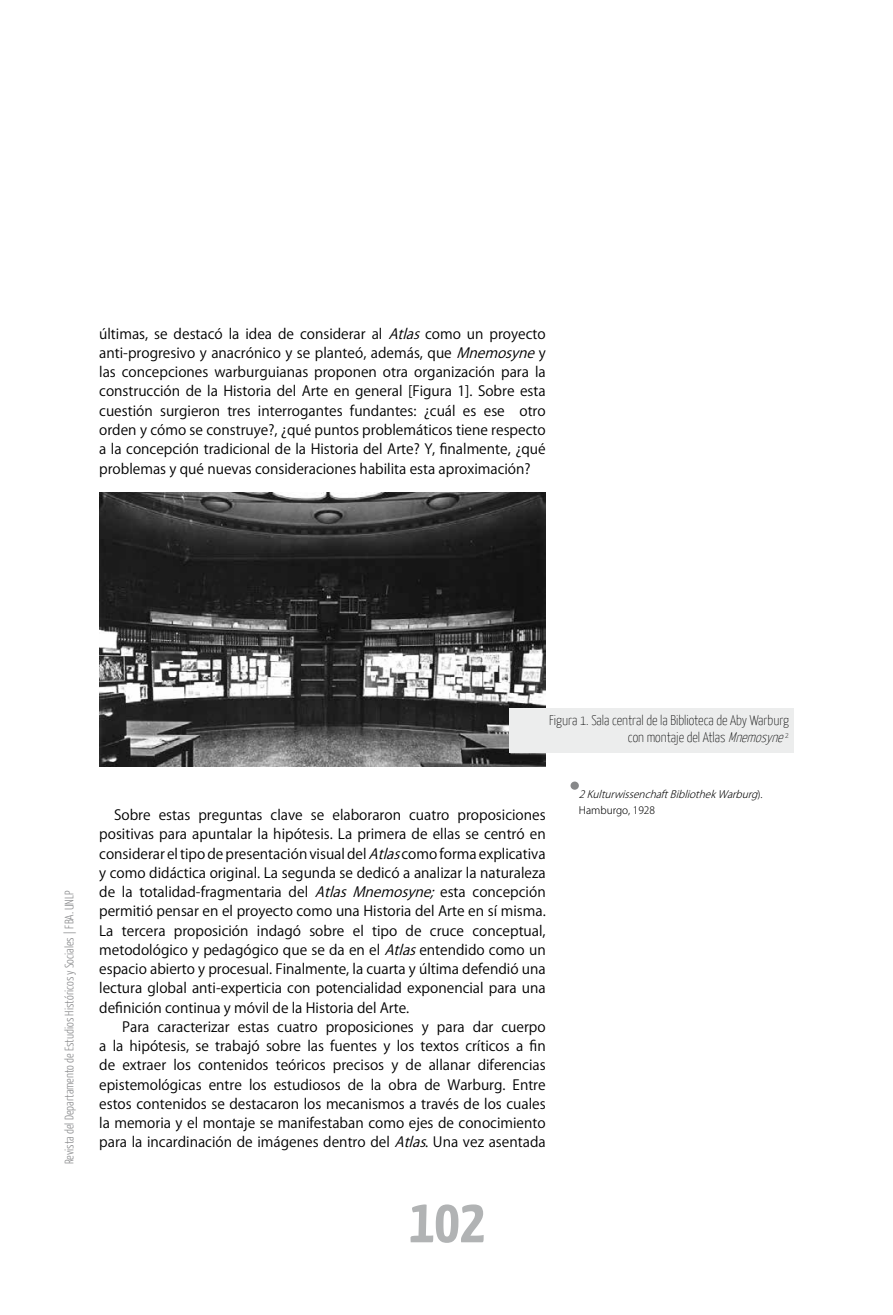
<style>
.page{position:relative;width:893px;height:1315px;background:#fff}
.page>*{position:absolute;margin:0;border:0;box-sizing:border-box;transform-origin:0 0}
.t1{font:700 63px "Yanone Kaffeesatz";color:#b1b3b4}
.t2{font:14px/19.2px "Koz Go Pr 6 N";color:#000;text-align:justify}
.t3{font:100 14px/16.8px "Yanone Kaffeesatz";color:#000;text-align:right}
.t4{font:300 12.25px "Yanone Kaffeesatz";color:#87888a}
.t5{font:italic 300 10.15px/15.8px "Koz Go Pr 6 N";color:#000}
.s1{font-style:italic}
.s2{font-style:normal}
</style>
<div class="page">
<div style="left:570px;top:781px;width:9px;height:8px;background:#87888a;border-radius:50%"></div>
<img style="left:99px;top:492px;width:446px;height:274px">
<div style="left:509px;top:708px;width:285px;height:44px;background:#eceded"></div>
<p class="t2" style="left:99px;top:324px;width:448px">últimas, se destacó la idea de considerar al <span class="s1">Atlas</span>como un proyecto anti-progresivo y anacrónico y se planteó, además, que <span class="s1">Mnemosyne</span>y las concepciones warburguianas proponen otra organización para la construcción de la Historia del Arte en general [Figura 1]. Sobre esta cuestión surgieron tres interrogantes fundantes: ¿cuál es ese otro orden y cómo se construye?, ¿qué puntos problemáticos tiene respecto a la concepción tradicional de la Historia del Arte? Y, finalmente, ¿qué problemas y qué nuevas consideraciones habilita esta aproximación?</p>
<p class="t4" style="left:62px;top:1164px;width:276px;rotate:-90deg">Revista del Departamento de Estudios Históricos y Sociales | FBA. UNLP</p>
<p class="t3" style="left:549px;top:712px;width:241px">Figura 1. Sala central de la Biblioteca de Aby Warburg con montaje del Atlas <span class="s1">Mnemosyne</span><sup>2</sup></p>
<p class="t2" style="left:99px;top:805px;width:448px;text-indent:15px">Sobre estas preguntas clave se elaboraron cuatro proposiciones positivas para apuntalar la hipótesis. La primera de ellas se centró en considerar el tipo de presentación visual del <span class="s1">Atlas</span>como forma explicativa y como didáctica original. La segunda se dedicó a analizar la naturaleza de la totalidad-fragmentaria del <span class="s1">AtlasMnemosyne;</span>esta concepción permitió pensar en el proyecto como una Historia del Arte en sí misma.<br>La tercera proposición indagó sobre el tipo de cruce conceptual, metodológico y pedagógico que se da en el <span class="s1">Atlas</span>entendido como un espacio abierto y procesual. Finalmente, la cuarta y última defendió una lectura global anti-experticia con potencialidad exponencial para una definición continua y móvil de la Historia del Arte.</p>
<p class="t2" style="left:99px;top:1017px;width:448px;text-indent:23px">Para caracterizar estas cuatro proposiciones y para dar cuerpo a la hipótesis, se trabajó sobre las fuentes y los textos críticos a fin de extraer los contenidos teóricos precisos y de allanar diferencias epistemológicas entre los estudiosos de la obra de Warburg. Entre estos contenidos se destacaron los mecanismos a través de los cuales la memoria y el montaje se manifestaban como ejes de conocimiento para la incardinación de imágenes dentro del <span class="s1">Atlas</span>. Una vez asentada</p>
<h1 class="t1" style="left:409px;top:1182px;width:77px">102</h1>
<p class="t5" style="left:579px;top:786px;width:185px">2KulturwissenchaftBibliothekWarburg<span class="s2">) .<br>Hamburgo, 1928</span></p>
</div>
